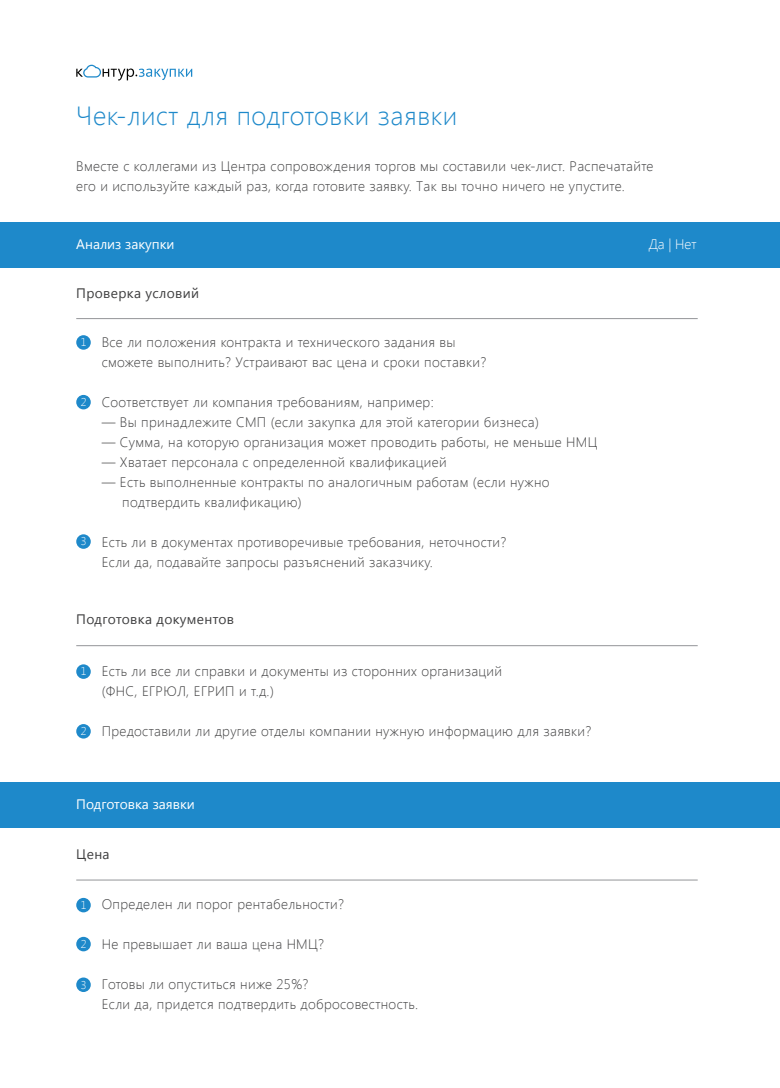
<style>
.page{position:relative;width:780px;height:1088px;background:#fff}
.page>*{position:absolute;margin:0;border:0;box-sizing:border-box;transform-origin:0 0}
.t1{font:300 26.25px "Segoe UI";letter-spacing:.025em;color:#1e89ca}
.t2{font:300 13.75px/20px "Segoe UI";letter-spacing:.025em;color:#3e3e3f}
.t3{font:13.75px "Segoe UI";letter-spacing:.025em;color:#3e3e3f}
.t4{font:13.75px "Segoe UI";color:#fff}
.t5{font:300 13.75px "Segoe UI";color:#fff}
.t6{font:300 11.25px "Segoe UI";color:#fff}
</style>
<div class="page">
<div style="left:0;top:223px;width:780px;height:45px;background:#1e89ca"></div>
<div style="left:76px;top:335px;width:15px;height:15px;background:#1e89ca;border-radius:50%"></div>
<div style="left:0;top:782px;width:780px;height:45px;background:#1e89ca"></div>
<div style="left:76px;top:395px;width:15px;height:14px;background:#1e89ca;border-radius:50%"></div>
<div style="left:76px;top:534px;width:15px;height:15px;background:#1e89ca;border-radius:50%"></div>
<div style="left:76px;top:664px;width:15px;height:15px;background:#1e89ca;border-radius:50%"></div>
<div style="left:76px;top:724px;width:15px;height:14px;background:#1e89ca;border-radius:50%"></div>
<hr style="left:76px;top:318px;width:621px;height:1px;background:#939598">
<div style="left:76px;top:898px;width:15px;height:14px;background:#1e89ca;border-radius:50%"></div>
<div style="left:76px;top:937px;width:15px;height:14px;background:#1e89ca;border-radius:50%"></div>
<div style="left:76px;top:977px;width:15px;height:15px;background:#1e89ca;border-radius:50%"></div>
<hr style="left:76px;top:880px;width:621px;height:1px;background:#939598">
<hr style="left:76px;top:645px;width:621px;height:1px;background:#939598">
<svg style="left:76px;top:65px;width:116px;height:15px"></svg>
<h1 class="t1" style="left:76px;top:98px;width:382px">Чек-лист для подготовки заявки</h1>
<p class="t2" style="left:76px;top:156px;width:578px">Вместе с коллегами из Центра сопровождения торгов мы составили чек-лист. Распечатайте его и используйте каждый раз, когда готовите заявку. Так вы точно ничего не упустите.</p>
<p class="t4" style="left:76px;top:235px;width:100px">Анализ закупки</p>
<p class="t3" style="left:76px;top:283px;width:124px">Проверка условий</p>
<p class="t6" style="left:81px;top:334px;width:7px">1</p>
<p class="t6" style="left:81px;top:394px;width:7px">2</p>
<p class="t6" style="left:81px;top:534px;width:7px">3</p>
<p class="t2" style="left:102px;top:331px;width:386px">Все ли положения контракта и технического задания вы сможете выполнить? Устраивают вас цена и сроки поставки?</p>
<p class="t2" style="left:102px;top:391px;width:333px">Соответствует ли компания требованиям, например:</p>
<p class="t2" style="left:102px;top:411px;width:439px">— Вы принадлежите СМП (если закупка для этой категории бизнеса)</p>
<p class="t2" style="left:102px;top:431px;width:497px">— Сумма, на которую организация может проводить работы, не меньше НМЦ</p>
<p class="t2" style="left:102px;top:451px;width:346px">— Хватает персонала с определенной квалификацией</p>
<p class="t2" style="left:122px;top:471px;width:429px;text-indent:-21px">— Есть выполненные контракты по аналогичным работам (если нужно подтвердить квалификацию)</p>
<p class="t2" style="left:102px;top:531px;width:406px">Есть ли в документах противоречивые требования, неточности?<br>Если да, подавайте запросы разъяснений заказчику.</p>
<p class="t3" style="left:76px;top:609px;width:159px">Подготовка документов</p>
<p class="t6" style="left:81px;top:664px;width:7px">1</p>
<p class="t6" style="left:81px;top:723px;width:7px">2</p>
<p class="t2" style="left:102px;top:660px;width:402px">Есть ли все ли справки и документы из сторонних организаций (ФНС, ЕГРЮЛ, ЕГРИП и т.д.)</p>
<p class="t2" style="left:102px;top:720px;width:491px">Предоставили ли другие отделы компании нужную информацию для заявки?</p>
<p class="t4" style="left:76px;top:794px;width:120px">Подготовка заявки</p>
<p class="t3" style="left:76px;top:845px;width:35px">Цена</p>
<p class="t6" style="left:81px;top:897px;width:7px">1</p>
<p class="t6" style="left:81px;top:936px;width:7px">2</p>
<p class="t6" style="left:81px;top:977px;width:7px">3</p>
<p class="t2" style="left:102px;top:894px;width:244px">Определен ли порог рентабельности?</p>
<p class="t2" style="left:102px;top:934px;width:224px">Не превышает ли ваша цена НМЦ?</p>
<p class="t2" style="left:102px;top:974px;width:318px">Готовы ли опуститься ниже 25%?<br>Если да, придется подтвердить добросовестность.</p>
<p class="t5" style="left:648px;top:235px;width:49px">Да | Нет</p>
</div>
